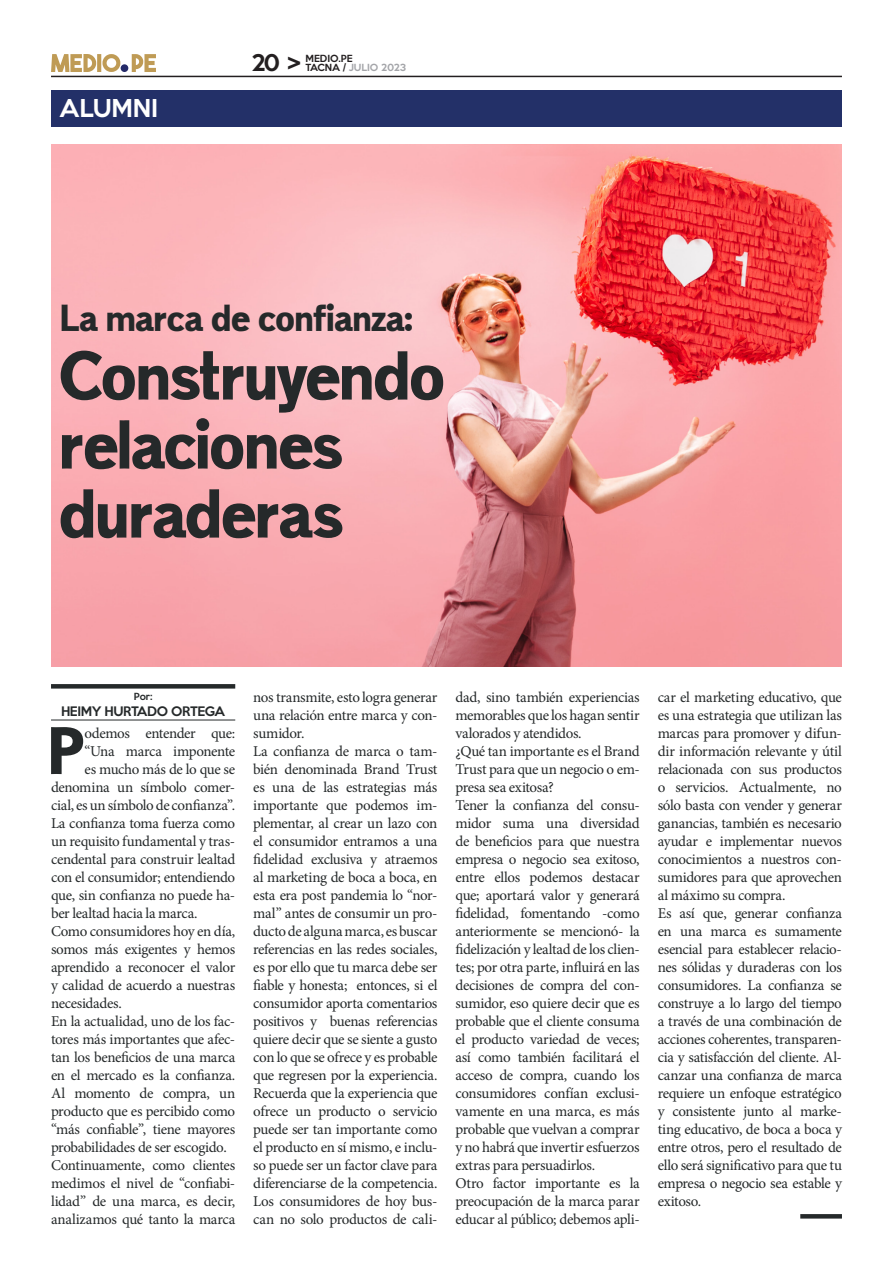
<style>
.page{position:relative;width:893px;height:1263px;background:#fff}
.page>*{position:absolute;margin:0;border:0;box-sizing:border-box;transform-origin:0 0}
.t1{font:66px/69px "Maximum Impact";letter-spacing:-.005em;color:#25292a}
.t2{font:64.2px "Maximum Impact";color:#25292a}
.t3{font:36px "Maximum Impact";color:#25292a}
.t4{font:500 22.5px "Keep Calm";color:#fff}
.t5{font:500 21px "Keep Calm";color:#231f20}
.t6{font:15px/18px "Minion Pro";letter-spacing:-.025em;color:#25292a;text-align:justify}
.t7{font:500 12px "Keep Calm";letter-spacing:-.03em;color:#25292a}
.t8{font:500 9px "Keep Calm";color:#a4a5a9}
.t9{font:500 9px "Keep Calm";color:#231f20}
.t10{font:500 9px "Keep Calm";color:#25292a}
.s1{color:#231f20}
</style>
<div class="page">
<svg style="left:51px;top:54px;width:69px;height:18px"></svg>
<svg style="left:132px;top:54px;width:24px;height:18px"></svg>
<div style="left:121px;top:64px;width:7px;height:8px;background:#252a68;border-radius:50%"></div>
<hr style="left:51px;top:76px;width:791px;height:1px;background:#231f20">
<img style="left:51px;top:144px;width:791px;height:522px">
<div style="left:51px;top:90px;width:791px;height:36px;background:#233068"></div>
<hr style="left:51px;top:720px;width:184px;height:1px;background:#25292a">
<div style="left:51px;top:684px;width:184px;height:5px;background:#25292a"></div>
<svg style="left:800px;top:1214px;width:42px;height:4px"></svg>
<p class="t4" style="left:60px;top:89px;width:100px">ALUMNI</p>
<h3 class="t5" style="left:252px;top:45px;width:51px">20 &gt;</h3>
<p class="t8" style="left:306px;top:60px;width:102px"><span class="s1">TACNA /</span> JULIO 2023</p>
<p class="t9" style="left:306px;top:51px;width:49px">MEDIO.PE</p>
<p class="t3" style="left:60px;top:295px;width:355px">La marca de confianza:</p>
<p class="t1" style="left:60px;top:343px;width:387px">Construyendo relaciones</p>
<p class="t1" style="left:60px;top:481px;width:285px">duraderas</p>
<p class="t10" style="left:134px;top:689px;width:20px">Por:</p>
<p class="t6" style="left:658px;top:688px;width:186px">car el marketing educativo, que es una estrategia que utilizan las marcas para promover y difun&shy;dir información relevante y útil relacionada con sus productos o servicios. Actualmente, no sólo basta con vender y generar ganancias, también es necesario ayudar e implementar nuevos conocimientos a nuestros con&shy;sumidores para que aprovechen al máximo su compra.</p>
<p class="t6" style="left:658px;top:904px;width:186px">Es así que, generar confianza en una marca es sumamente esencial para establecer relacio&shy;nes sólidas y duraderas con los consumidores. La confianza se construye a lo largo del tiempo a través de una combinación de acciones coherentes, transparen&shy;cia y satisfacción del cliente. Al&shy;canzar una confianza de marca requiere un enfoque estratégico y consistente junto al marke&shy;ting educativo, de boca a boca y entre otros, pero el resultado de ello será significativo para que tu empresa o negocio sea estable y exitoso.</p>
<p class="t6" style="left:253px;top:688px;width:186px">nos transmite, esto logra generar una relación entre marca y con&shy;sumidor.</p>
<p class="t6" style="left:253px;top:742px;width:186px">La confianza de marca o tam&shy;bién denominada Brand Trust es una de las estrategias más importante que podemos im&shy;plementar, al crear un lazo con el consumidor entramos a una fidelidad exclusiva y atraemos al marketing de boca a boca, en esta era post pandemia lo “nor&shy;mal” antes de consumir un pro&shy;ducto de alguna marca, es buscar referencias en las redes sociales, es por ello que tu marca debe ser fiable y honesta; entonces, si el consumidor aporta comentarios positivos y buenas referencias quiere decir que se siente a gusto con lo que se ofrece y es probable que regresen por la experiencia.<br>Recuerda que la experiencia que ofrece un producto o servicio puede ser tan importante como el producto en sí mismo, e inclu&shy;so puede ser un factor clave para diferenciarse de la competencia.<br>Los consumidores de hoy bus&shy;can no solo productos de cali-</p>
<p class="t6" style="left:455px;top:688px;width:186px">dad, sino también experiencias memorables que los hagan sentir valorados y atendidos.</p>
<p class="t6" style="left:455px;top:742px;width:186px">¿Qué tan importante es el Brand Trust para que un negocio o em&shy;presa sea exitosa?</p>
<p class="t6" style="left:455px;top:796px;width:186px">Tener la confianza del consu&shy;midor suma una diversidad de beneficios para que nuestra empresa o negocio sea exitoso, entre ellos podemos destacar que; aportará valor y generará fidelidad, fomentando -como anteriormente se mencionó- la fidelización y lealtad de los clien&shy;tes; por otra parte, influirá en las decisiones de compra del con&shy;sumidor, eso quiere decir que es probable que el cliente consuma el producto variedad de veces; así como también facilitará el acceso de compra, cuando los consumidores confían exclusi&shy;vamente en una marca, es más probable que vuelvan a comprar y no habrá que invertir esfuerzos extras para persuadirlos.</p>
<p class="t6" style="left:455px;top:1174px;width:186px">Otro factor importante es la preocupación de la marca parar educar al público; debemos apli-</p>
<p class="t7" style="left:61px;top:700px;width:166px">HEIMY HURTADO ORTEGA</p>
<p class="t2" style="left:48px;top:711px;width:38px">P</p>
<p class="t6" style="left:51px;top:724px;width:186px;text-align:right">odemos entender que: “Una marca imponente<br>es mucho más de lo que se denomina un símbolo comer&shy;cial, es un símbolo de confianza”.</p>
<p class="t6" style="left:51px;top:814px;width:186px">La confianza toma fuerza como un requisito fundamental y tras&shy;cendental para construir lealtad con el consumidor; entendiendo que, sin confianza no puede ha&shy;ber lealtad hacia la marca.</p>
<p class="t6" style="left:51px;top:922px;width:186px">Como consumidores hoy en día, somos más exigentes y hemos aprendido a reconocer el valor y calidad de acuerdo a nuestras necesidades.</p>
<p class="t6" style="left:51px;top:1012px;width:186px">En la actualidad, uno de los fac&shy;tores más importantes que afec&shy;tan los beneficios de una marca en el mercado es la confianza.<br>Al momento de compra, un producto que es percibido como “más confiable”, tiene mayores probabilidades de ser escogido.</p>
<p class="t6" style="left:51px;top:1156px;width:186px">Continuamente, como clientes medimos el nivel de “confiabi&shy;lidad” de una marca, es decir, analizamos qué tanto la marca</p>
</div>
